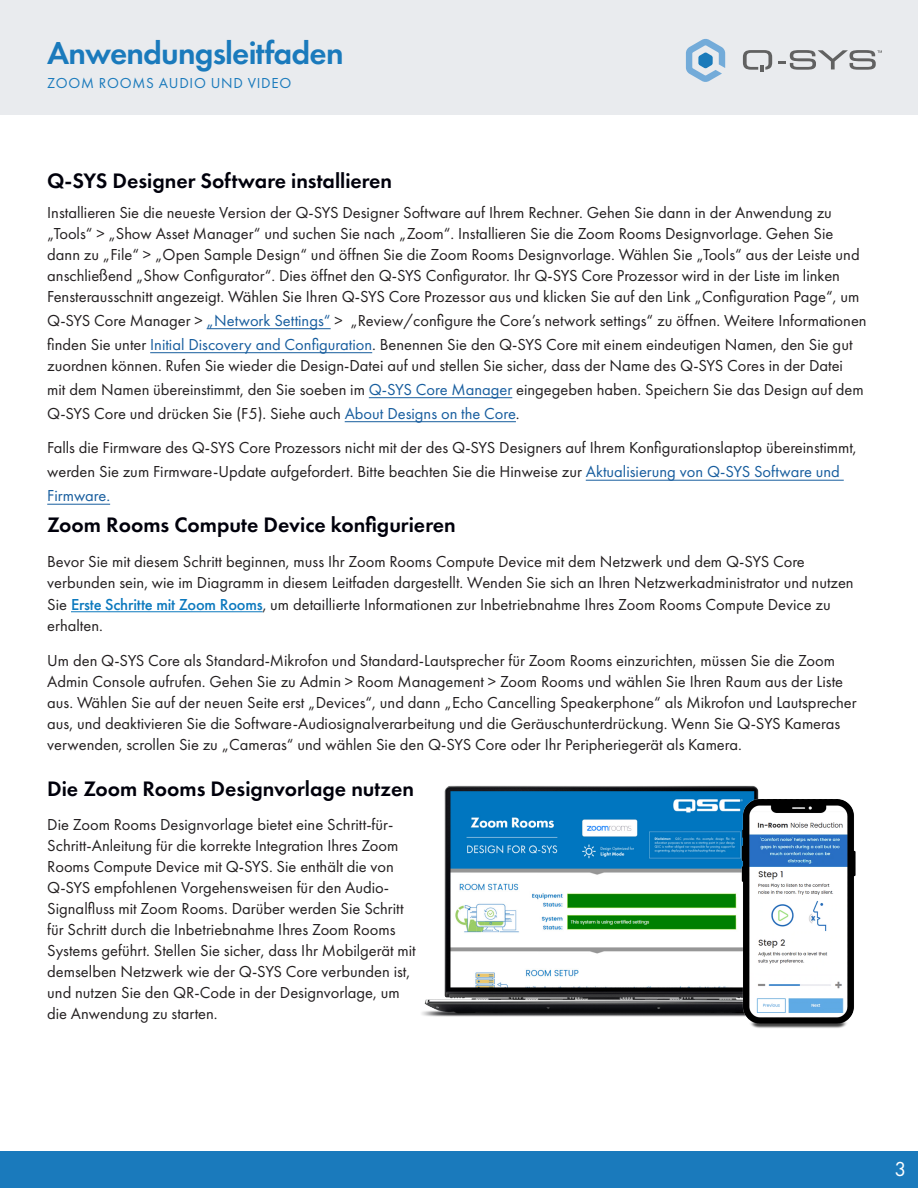
<style>
.page{position:relative;width:918px;height:1188px;background:#fff}
.page>*{position:absolute;margin:0;border:0;box-sizing:border-box;transform-origin:0 0}
.t1{font:600 33px "Futura PT";letter-spacing:-.025em;color:#1a7abc}
.t2{font:600 21.75px "Futura PT";color:#00000b}
.t3{font:21px "Futura PT";color:#fff}
.t4{font:16.5px/21px "Futura PT";color:#231f20}
.t5{font:15px "Futura PT";letter-spacing:.05em;color:#1a7abc}
.s1{color:#175d9e}
.s2{font-weight:500;color:#0c79be}
</style>
<div class="page">
<div style="left:0;top:0;width:918px;height:114px;background:#e9ebee"></div>
<div style="left:0;top:1151px;width:918px;height:37px;background:#1a7abc"></div>
<svg style="left:686px;top:39px;width:39px;height:43px"></svg>
<svg style="left:743px;top:50px;width:29px;height:22px"></svg>
<svg style="left:778px;top:50px;width:104px;height:20px"></svg>
<hr style="left:207px;top:328px;width:124px;height:1px;background:#175d9e">
<hr style="left:150px;top:352px;width:222px;height:1px;background:#175d9e">
<hr style="left:369px;top:397px;width:143px;height:1px;background:#175d9e">
<hr style="left:345px;top:421px;width:171px;height:1px;background:#175d9e">
<hr style="left:586px;top:480px;width:258px;height:1px;background:#175d9e">
<hr style="left:47px;top:504px;width:63px;height:1px;background:#175d9e">
<hr style="left:71px;top:611px;width:192px;height:1px;background:#0c79be">
<img style="left:421px;top:785px;width:338px;height:232px">
<img style="left:731px;top:791px;width:125px;height:237px">
<h1 class="t1" style="left:47px;top:32px;width:298px">Anwendungsleitfaden</h1>
<p class="t5" style="left:47px;top:74px;width:246px">ZOOM ROOMS AUDIO UND VIDEO</p>
<p class="t2" style="left:47px;top:167px;width:346px">Q-SYS Designer Software installieren</p>
<p class="t4" style="left:47px;top:202px;width:814px">Installieren Sie die neueste Version der Q-SYS Designer Software auf Ihrem Rechner. Gehen Sie dann in der Anwendung zu „Tools“ &gt; „Show Asset Manager“ und suchen Sie nach „Zoom“. Installieren Sie die Zoom Rooms Designvorlage. Gehen Sie dann zu „File“ &gt; „Open Sample Design“ und öffnen Sie die Zoom Rooms Designvorlage. Wählen Sie „Tools“ aus der Leiste und anschließend „Show Configurator“. Dies öffnet den Q-SYS Configurator. Ihr Q-SYS Core Prozessor wird in der Liste im linken Fensterausschnitt angezeigt. Wählen Sie Ihren Q-SYS Core Prozessor aus und klicken Sie auf den Link „Configuration Page“, um</p>
<p class="t4" style="left:47px;top:308px;width:821px;line-height:24px">Q-SYS Core Manager &gt; <span class="s1">„Network Settings“</span> &gt; „Review/configure the Core’s network settings“ zu öffnen. Weitere Informationen finden Sie unter <span class="s1">Initial Discovery and Configuration</span>. Benennen Sie den Q-SYS Core mit einem eindeutigen Namen, den Sie gut</p>
<p class="t4" style="left:47px;top:353px;width:818px;line-height:24px">zuordnen können. Rufen Sie wieder die Design-Datei auf und stellen Sie sicher, dass der Name des Q-SYS Cores in der Datei mit dem Namen übereinstimmt, den Sie soeben im <span class="s1">Q-SYS Core Manager</span> eingegeben haben. Speichern Sie das Design auf dem<br>Q-SYS Core und drücken Sie (F5). Siehe auch <span class="s1">About Designs on the Core</span>.</p>
<p class="t4" style="left:47px;top:436px;width:811px;line-height:24px">Falls die Firmware des Q-SYS Core Prozessors nicht mit der des Q-SYS Designers auf Ihrem Konfigurationslaptop übereinstimmt, werden Sie zum Firmware-Update aufgefordert. Bitte beachten Sie die Hinweise zur <span class="s1">Aktualisierung von Q-SYS Software und<br>Firmware.</span></p>
<p class="t2" style="left:47px;top:511px;width:410px">Zoom Rooms Compute Device konfigurieren</p>
<p class="t4" style="left:47px;top:551px;width:808px">Bevor Sie mit diesem Schritt beginnen, muss Ihr Zoom Rooms Compute Device mit dem Netzwerk und dem Q-SYS Core verbunden sein, wie im Diagramm in diesem Leitfaden dargestellt. Wenden Sie sich an Ihren Netzwerkadministrator und nutzen</p>
<p class="t4" style="left:47px;top:594px;width:785px">Sie <span class="s2">Erste Schritte mit Zoom Rooms</span>, um detaillierte Informationen zur Inbetriebnahme Ihres Zoom Rooms Compute Device zu erhalten.</p>
<p class="t4" style="left:47px;top:650px;width:811px">Um den Q-SYS Core als Standard-Mikrofon und Standard-Lautsprecher für Zoom Rooms einzurichten, müssen Sie die Zoom Admin Console aufrufen. Gehen Sie zu Admin &gt; Room Management &gt; Zoom Rooms und wählen Sie Ihren Raum aus der Liste aus. Wählen Sie auf der neuen Seite erst „Devices“, und dann „Echo Cancelling Speakerphone“ als Mikrofon und Lautsprecher aus, und deaktivieren Sie die Software-Audiosignalverarbeitung und die Geräuschunterdrückung. Wenn Sie Q-SYS Kameras verwenden, scrollen Sie zu „Cameras“ und wählen Sie den Q-SYS Core oder Ihr Peripheriegerät als Kamera.</p>
<p class="t2" style="left:47px;top:775px;width:368px">Die Zoom Rooms Designvorlage nutzen</p>
<p class="t4" style="left:47px;top:814px;width:370px">Die Zoom Rooms Designvorlage bietet eine Schritt-für-Schritt-Anleitung für die korrekte Integration Ihres Zoom Rooms Compute Device mit Q-SYS. Sie enthält die von Q-SYS empfohlenen Vorgehensweisen für den Audio-Signalfluss mit Zoom Rooms. Darüber werden Sie Schritt für Schritt durch die Inbetriebnahme Ihres Zoom Rooms Systems geführt. Stellen Sie sicher, dass Ihr Mobilgerät mit demselben Netzwerk wie der Q-SYS Core verbunden ist, und nutzen Sie den QR-Code in der Designvorlage, um die Anwendung zu starten.</p>
<p class="t3" style="left:895px;top:1156px;width:13px">3</p>
</div>
